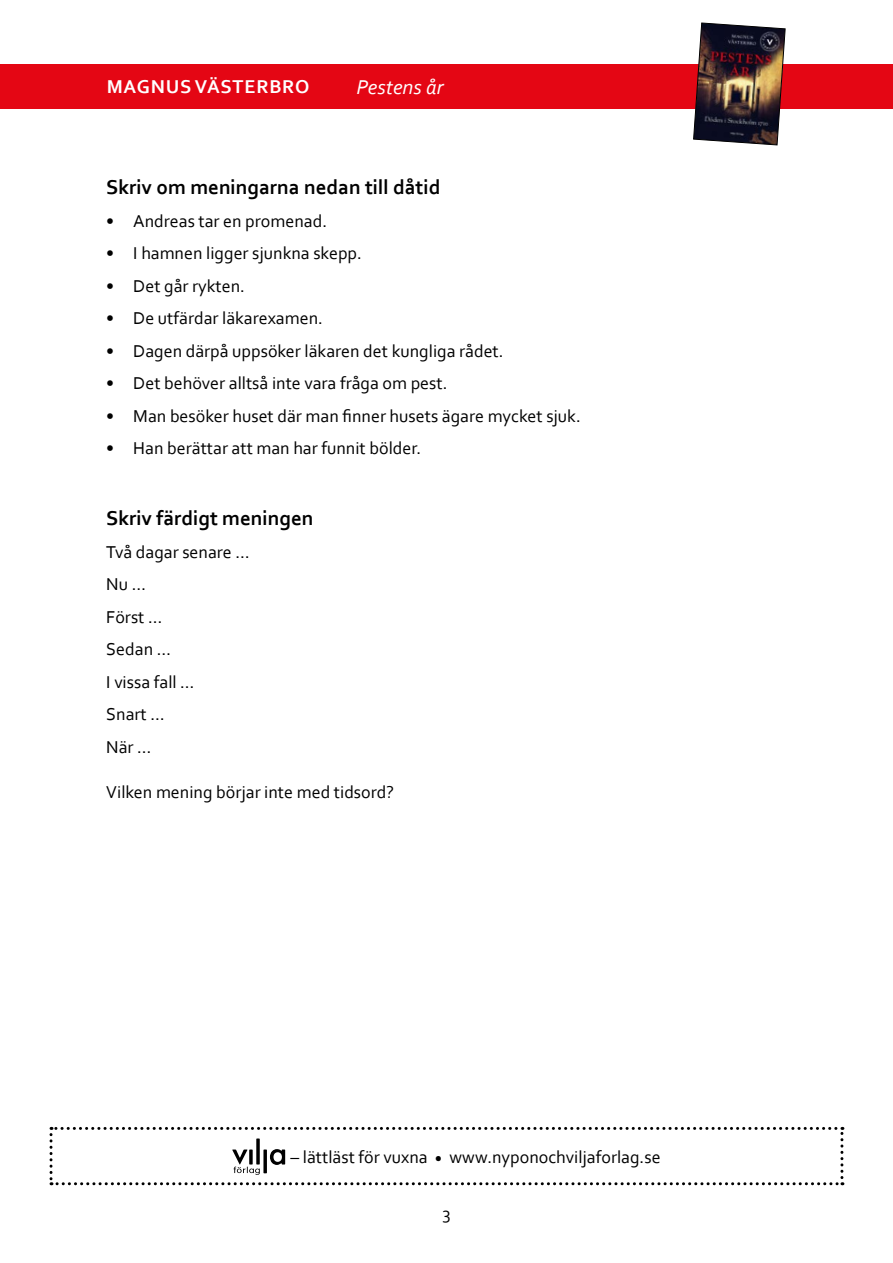
<style>
.page{position:relative;width:893px;height:1263px;background:#fff}
.page>*{position:absolute;margin:0;border:0;box-sizing:border-box;transform-origin:0 0}
.t1{font:700 21px "Corbel";color:#000}
.t2{font:italic 21px "Corbel";color:#fff}
.t3{font:700 19.5px "Corbel";letter-spacing:.04em;color:#fff}
.t4{font:18px/32.5px "Corbel";color:#000}
</style>
<div class="page">
<div style="left:0;top:64px;width:893px;height:44px;background:#e40614"></div>
<img style="left:693px;top:23px;width:92px;height:122px">
<svg style="left:50px;top:1127px;width:793px;height:58px"></svg>
<p class="t3" style="left:107px;top:75px;width:204px">MAGNUS VÄSTERBRO</p>
<p class="t2" style="left:356px;top:74px;width:88px">Pestens år</p>
<p class="t1" style="left:106px;top:174px;width:336px">Skriv om meningarna nedan till dåtid</p>
<p class="t4" style="left:106px;top:204px;width:222px">• Andreas tar en promenad.</p>
<p class="t4" style="left:106px;top:237px;width:257px">• I hamnen ligger sjunkna skepp.</p>
<p class="t4" style="left:106px;top:269px;width:140px">• Det går rykten.</p>
<p class="t4" style="left:106px;top:302px;width:218px">• De utfärdar läkarexamen.</p>
<p class="t4" style="left:106px;top:334px;width:399px">• Dagen därpå uppsöker läkaren det kungliga rådet.</p>
<p class="t4" style="left:106px;top:367px;width:343px">• Det behöver alltså inte vara fråga om pest.</p>
<p class="t4" style="left:106px;top:399px;width:476px">• Man besöker huset där man finner husets ägare mycket sjuk.</p>
<p class="t4" style="left:106px;top:432px;width:316px">• Han berättar att man har funnit bölder.</p>
<p class="t1" style="left:106px;top:505px;width:209px">Skriv färdigt meningen</p>
<p class="t4" style="left:106px;top:535px;width:145px">Två dagar senare …<br>Nu …<br>Först …<br>Sedan …<br>I vissa fall …<br>Snart …<br>När …</p>
<p class="t4" style="left:106px;top:775px;width:289px">Vilken mening börjar inte med tidsord?</p>
<p class="t4" style="left:291px;top:1140px;width:372px">– lättläst för vuxna <sub>•</sub> www.nyponochviljaforlag.se</p>
<p class="t4" style="left:442px;top:1196px;width:10px">3</p>
</div>
